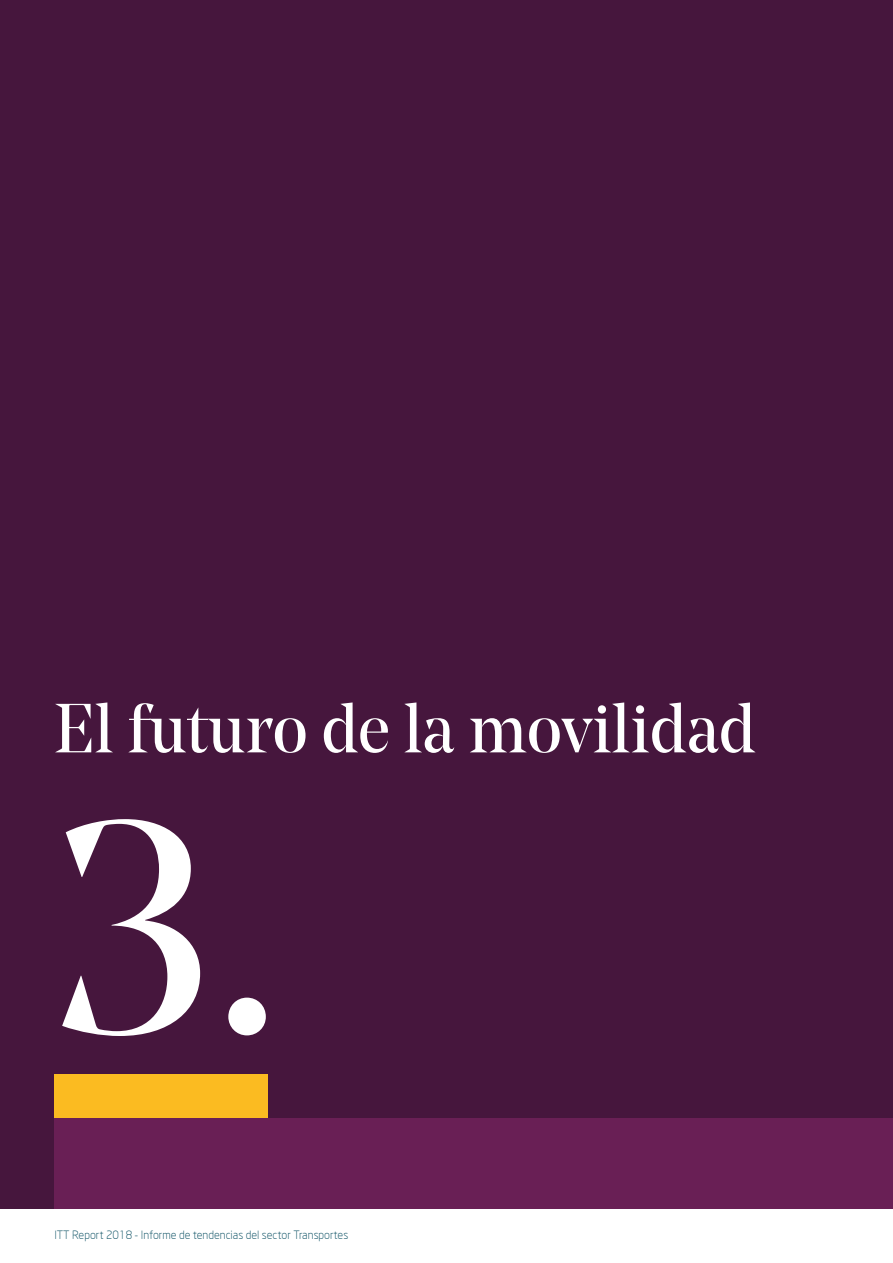
<style>
.page{position:relative;width:893px;height:1263px;background:#fff}
.page>*{position:absolute;margin:0;border:0;box-sizing:border-box;transform-origin:0 0}
.t1{font:300px "Noe Display";color:#fff}
.t2{font:69px "Noe Display";color:#fff}
.t3{font:300 11.25px "Neo Sans";color:#00495d}
</style>
<div class="page">
<div style="left:0;top:0;width:893px;height:1209px;background:#46163d"></div>
<div style="left:54px;top:1074px;width:214px;height:44px;background:#fbbb21"></div>
<div style="left:54px;top:1118px;width:839px;height:91px;background:#691f55"></div>
<h2 class="t2" style="left:54px;top:686px;width:703px">El futuro de la movilidad</h2>
<h1 class="t1" style="left:54px;top:743px;width:228px">3.</h1>
<p class="t3" style="left:54px;top:1228px;width:295px">ITT Report 2018 - Informe de tendencias del sector Transportes</p>
</div>
